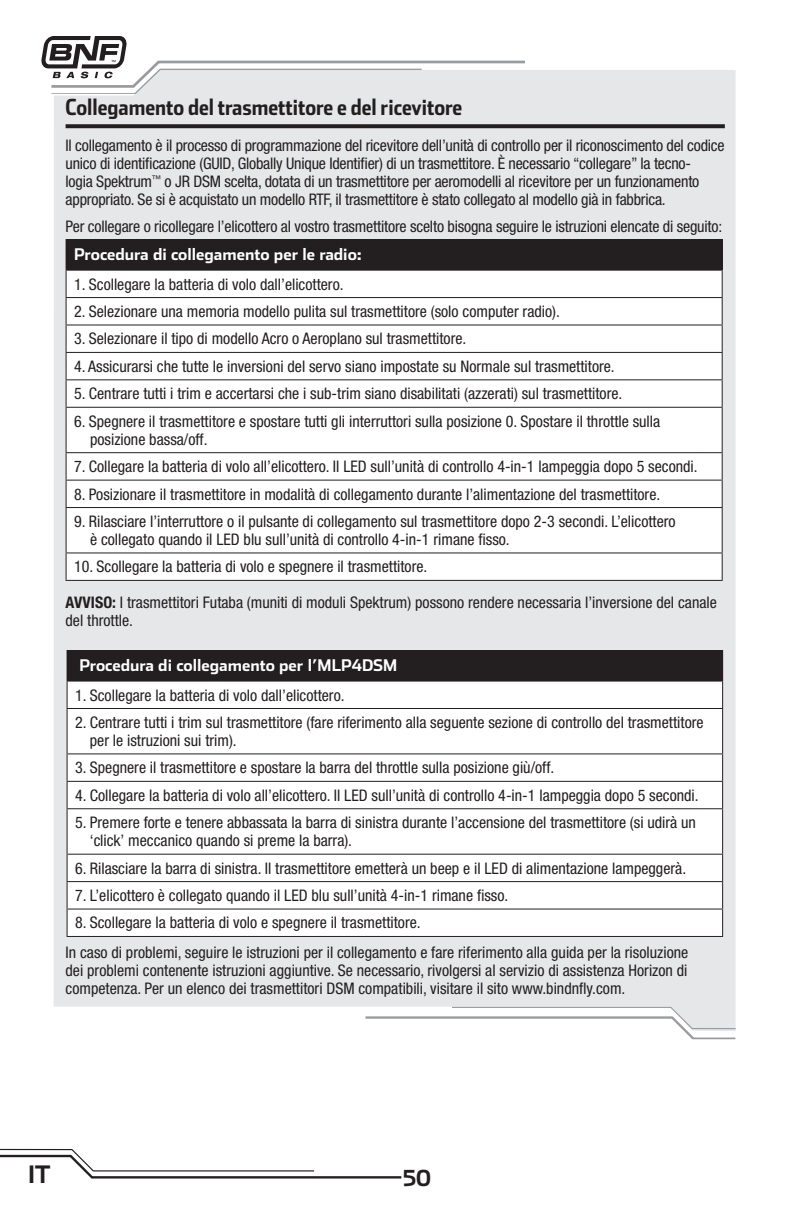
<style>
.page{position:relative;width:792px;height:1224px;background:#fff}
.page>*{position:absolute;margin:0;border:0;box-sizing:border-box;transform-origin:0 0}
.t1{font:700 24px "Stainless";color:#231f20}
.t2{font:700 22px "Stainless Cond";color:#231f20}
.t3{font:700 22px "Stainless";color:#231f20}
.t4{font:condensed 16px/18px "Helvetica Neue LT Std";color:#231f20}
.t5{font:700 16px "Stainless";color:#fff}
.s1{font-weight:700}
</style>
<div class="page">
<svg style="left:0;top:1148px;width:402px;height:31px"></svg>
<div style="left:54px;top:70px;width:682px;height:937px;background:#e6e7e9"></div>
<svg style="left:363px;top:1006px;width:373px;height:33px"></svg>
<svg style="left:66px;top:124px;width:659px;height:4px;background:#2e2a2b"></svg>
<div style="left:67px;top:650px;width:656px;height:31px;background:#231f20"></div>
<svg style="left:68px;top:682px;width:654px;height:254px"></svg>
<svg style="left:67px;top:682px;width:1px;height:26px"></svg>
<svg style="left:722px;top:682px;width:1px;height:26px"></svg>
<hr style="left:67px;top:708px;width:656px;height:1px;background:#231f20">
<hr style="left:67px;top:709px;width:1px;height:44px;background:#231f20">
<hr style="left:722px;top:709px;width:1px;height:44px;background:#231f20">
<hr style="left:67px;top:753px;width:656px;height:1px;background:#231f20">
<hr style="left:67px;top:781px;width:656px;height:1px;background:#231f20">
<svg style="left:67px;top:754px;width:1px;height:54px"></svg>
<svg style="left:722px;top:754px;width:1px;height:54px"></svg>
<hr style="left:67px;top:808px;width:656px;height:1px;background:#231f20">
<hr style="left:67px;top:809px;width:1px;height:45px;background:#231f20">
<hr style="left:722px;top:809px;width:1px;height:45px;background:#231f20">
<hr style="left:67px;top:854px;width:656px;height:1px;background:#231f20">
<hr style="left:67px;top:881px;width:656px;height:1px;background:#231f20">
<hr style="left:67px;top:909px;width:656px;height:1px;background:#231f20">
<svg style="left:67px;top:855px;width:1px;height:81px"></svg>
<svg style="left:722px;top:855px;width:1px;height:81px"></svg>
<hr style="left:67px;top:681px;width:656px;height:1px;background:#231f20">
<hr style="left:67px;top:936px;width:656px;height:1px;background:#231f20">
<div style="left:66px;top:240px;width:656px;height:30px;background:#231f20"></div>
<svg style="left:67px;top:271px;width:655px;height:309px"></svg>
<hr style="left:66px;top:239px;width:657px;height:1px;background:#231f20">
<hr style="left:722px;top:240px;width:1px;height:30px;background:#231f20">
<hr style="left:66px;top:297px;width:657px;height:1px;background:#231f20">
<hr style="left:66px;top:324px;width:657px;height:1px;background:#231f20">
<hr style="left:66px;top:352px;width:657px;height:1px;background:#231f20">
<hr style="left:66px;top:379px;width:657px;height:1px;background:#231f20">
<svg style="left:66px;top:271px;width:1px;height:136px"></svg>
<svg style="left:722px;top:271px;width:1px;height:136px"></svg>
<hr style="left:66px;top:407px;width:657px;height:1px;background:#231f20">
<hr style="left:66px;top:408px;width:1px;height:44px;background:#231f20">
<hr style="left:722px;top:408px;width:1px;height:44px;background:#231f20">
<hr style="left:66px;top:452px;width:657px;height:1px;background:#231f20">
<hr style="left:66px;top:480px;width:657px;height:1px;background:#231f20">
<svg style="left:66px;top:453px;width:1px;height:54px"></svg>
<svg style="left:722px;top:453px;width:1px;height:54px"></svg>
<hr style="left:66px;top:507px;width:657px;height:1px;background:#231f20">
<hr style="left:66px;top:508px;width:1px;height:44px;background:#231f20">
<hr style="left:722px;top:508px;width:1px;height:44px;background:#231f20">
<hr style="left:66px;top:552px;width:657px;height:1px;background:#231f20">
<svg style="left:66px;top:553px;width:1px;height:27px"></svg>
<svg style="left:722px;top:553px;width:1px;height:27px"></svg>
<hr style="left:66px;top:270px;width:657px;height:1px;background:#231f20">
<hr style="left:66px;top:580px;width:657px;height:1px;background:#231f20">
<svg style="left:41px;top:36px;width:487px;height:58px"></svg>
<h2 class="t2" style="left:66px;top:94px;width:398px">Collegamento del trasmettitore e del ricevitore</h2>
<p class="t4" style="left:66px;top:136px;width:661px">Il collegamento è il processo di programmazione del ricevitore dell’unità di controllo per il riconoscimento del codice unico di identificazione (GUID, Globally Unique Identifier) di un trasmettitore. È necessario “collegare” la tecno-<br>logia Spektrum<sup>™</sup> o JR DSM scelta, dotata di un trasmettitore per aeromodelli al ricevitore per un funzionamento appropriato. Se si è acquistato un modello RTF, il trasmettitore è stato collegato al modello già in fabbrica.</p>
<p class="t4" style="left:66px;top:217px;width:658px">Per collegare o ricollegare l’elicottero al vostro trasmettitore scelto bisogna seguire le istruzioni elencate di seguito:</p>
<p class="t5" style="left:74px;top:245px;width:289px">Procedura di collegamento per le radio:</p>
<p class="t4" style="left:74px;top:275px;width:271px">1. Scollegare la batteria di volo dall’elicottero.</p>
<p class="t4" style="left:74px;top:302px;width:487px">2. Selezionare una memoria modello pulita sul trasmettitore (solo computer radio).</p>
<p class="t4" style="left:74px;top:330px;width:394px">3. Selezionare il tipo di modello Acro o Aeroplano sul trasmettitore.</p>
<p class="t4" style="left:74px;top:357px;width:542px">4. Assicurarsi che tutte le inversioni del servo siano impostate su Normale sul trasmettitore.</p>
<p class="t4" style="left:74px;top:385px;width:550px">5. Centrare tutti i trim e accertarsi che i sub-trim siano disabilitati (azzerati) sul trasmettitore.</p>
<p class="t4" style="left:90px;top:412px;width:572px;text-indent:-16px">6. Spegnere il trasmettitore e spostare tutti gli interruttori sulla posizione 0. Spostare il throttle sulla posizione bassa/off.</p>
<p class="t4" style="left:74px;top:457px;width:625px">7. Collegare la batteria di volo all’elicottero. Il LED sull’unità di controllo 4-in-1 lampeggia dopo 5 secondi.</p>
<p class="t4" style="left:74px;top:485px;width:588px">8. Posizionare il trasmettitore in modalità di collegamento durante l’alimentazione del trasmettitore.</p>
<p class="t4" style="left:90px;top:512px;width:587px;text-indent:-16px">9. Rilasciare l’interruttore o il pulsante di collegamento sul trasmettitore dopo 2-3 secondi. L’elicottero è collegato quando il LED blu sull’unità di controllo 4-in-1 rimane fisso.</p>
<p class="t4" style="left:74px;top:558px;width:355px">10. Scollegare la batteria di volo e spegnere il trasmettitore.</p>
<p class="t4" style="left:66px;top:593px;width:653px"><span class="s1">AVVISO:</span> I trasmettitori Futaba (muniti di moduli Spektrum) possono rendere necessaria l’inversione del canale del throttle.</p>
<p class="t5" style="left:79px;top:656px;width:319px">Procedura di collegamento per l’MLP4DSM</p>
<p class="t4" style="left:75px;top:686px;width:271px">1. Scollegare la batteria di volo dall’elicottero.</p>
<p class="t4" style="left:90px;top:713px;width:615px;text-indent:-15px">2. Centrare tutti i trim sul trasmettitore (fare riferimento alla seguente sezione di controllo del trasmettitore per le istruzioni sui trim).</p>
<p class="t4" style="left:75px;top:759px;width:481px">3. Spegnere il trasmettitore e spostare la barra del throttle sulla posizione giù/off.</p>
<p class="t4" style="left:75px;top:786px;width:625px">4. Collegare la batteria di volo all’elicottero. Il LED sull’unità di controllo 4-in-1 lampeggia dopo 5 secondi.</p>
<p class="t4" style="left:90px;top:813px;width:608px;text-indent:-15px">5. Premere forte e tenere abbassata la barra di sinistra durante l’accensione del trasmettitore (si udirà un ‘click’ meccanico quando si preme la barra).</p>
<p class="t4" style="left:75px;top:859px;width:613px">6. Rilasciare la barra di sinistra. Il trasmettitore emetterà un beep e il LED di alimentazione lampeggerà.</p>
<p class="t4" style="left:75px;top:886px;width:435px">7. L’elicottero è collegato quando il LED blu sull’unità 4-in-1 rimane fisso.</p>
<p class="t4" style="left:75px;top:914px;width:347px">8. Scollegare la batteria di volo e spegnere il trasmettitore.</p>
<p class="t4" style="left:66px;top:943px;width:624px;text-align:justify">In caso di problemi, seguire le istruzioni per il collegamento e fare riferimento alla guida per la risoluzione dei problemi contenente istruzioni aggiuntive. Se necessario, rivolgersi al servizio di assistenza Horizon di competenza. Per un elenco dei trasmettitori DSM compatibili, visitare il sito www.bindnfly.com.</p>
<h1 class="t1" style="left:28px;top:1159px;width:24px">IT</h1>
<h2 class="t3" style="left:403px;top:1165px;width:30px">50</h2>
</div>
